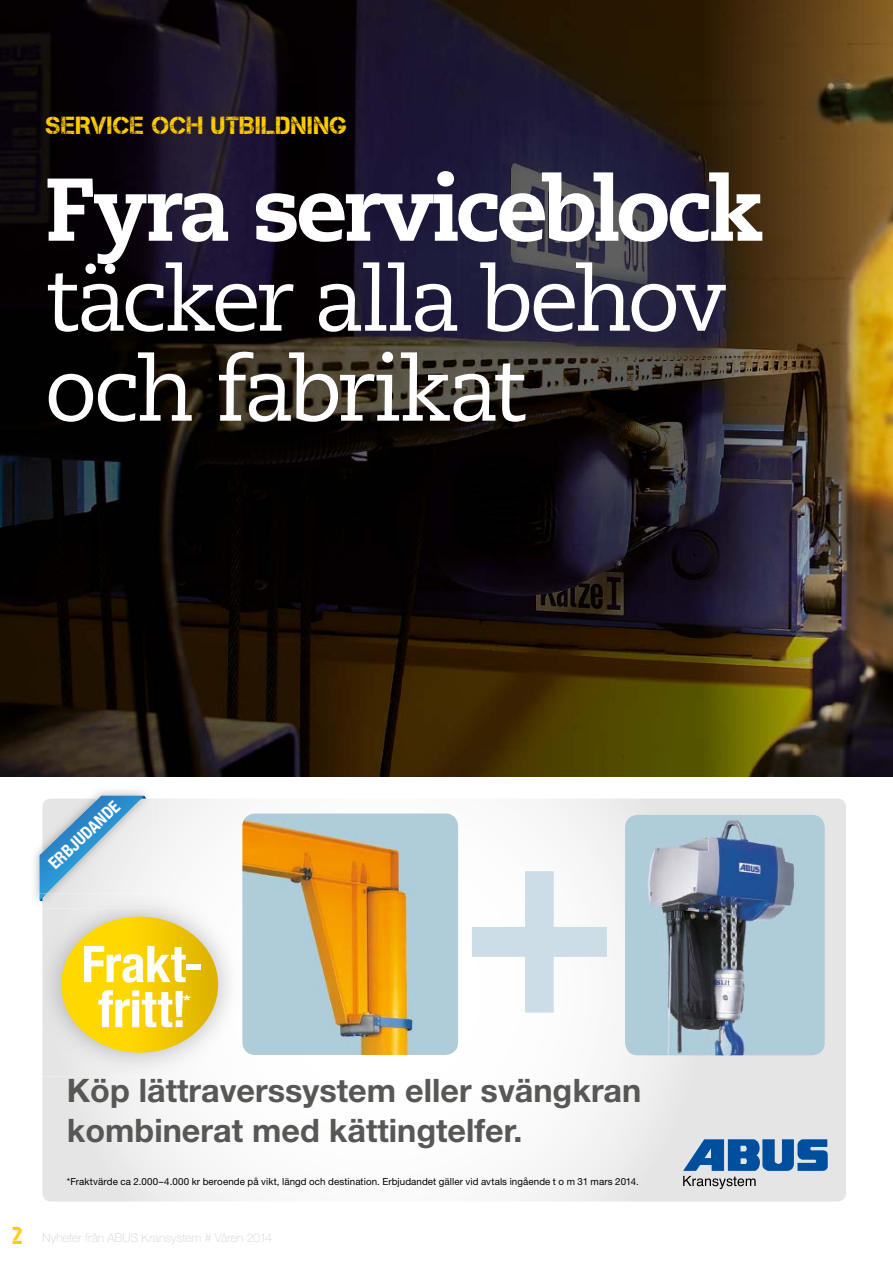
<style>
.page{position:relative;width:893px;height:1263px;background:#fff}
.page>*{position:absolute;margin:0;border:0;box-sizing:border-box;transform-origin:0 0}
.t1{font:88.8px/90px "Caecilia Roman Os F";letter-spacing:-.045em;color:#fff}
.t2{font:800 88.8px "Caecilia";letter-spacing:-.045em;color:#fff}
.t3{font:700 condensed 50.7px/45px "Helvetica Neue";letter-spacing:-.005em;color:#fff;text-align:center}
.t4{font:700 32.4px/40px "Helvetica Neue";color:#575756}
.t5{font:24.75px "Captureit";letter-spacing:.035em;color:#fc0}
.t6{font:700 condensed 16.95px "Helvetica Neue";color:#fff}
.t7{font:700 condensed 15.45px "Helvetica Neue";color:#fff;scale:1.34 1}
.t8{font:100 12px "Helvetica Neue";letter-spacing:.01em;color:#d2d2d2}
.t9{font:9.75px "Helvetica Neue";letter-spacing:.01em;color:#000}
.s1{font-family:"Captureit";font-weight:400;font-size:24.6px;color:#fc0}
</style>
<div class="page">
<img style="left:0;top:0;width:893px;height:777px">
<svg style="left:42px;top:798px;width:804px;height:403px"></svg>
<img style="left:34px;top:790px;width:111px;height:110px">
<img style="left:148px;top:798px;width:4px;height:95px">
<svg style="left:683px;top:1139px;width:145px;height:50px;background:#7397bc"></svg>
<img style="left:242px;top:813px;width:216px;height:242px">
<svg style="left:472px;top:871px;width:135px;height:141px"></svg>
<img style="left:625px;top:815px;width:200px;height:240px">
<img style="left:38px;top:893px;width:203px;height:183px">
<svg style="left:39px;top:796px;width:109px;height:106px"></svg>
<svg style="left:61px;top:917px;width:157px;height:136px;background:#f2d231"></svg>
<h3 class="t5" style="left:46px;top:111px;width:303px">SERVICE OCH UTBILDNING</h3>
<h1 class="t2" style="left:45px;top:155px;width:720px">Fyra serviceblock</h1>
<h1 class="t1" style="left:45px;top:257px;width:684px">täcker alla behov och fabrikat</h1>
<h3 class="t6" style="left:42px;top:856px;width:92px;rotate:-44deg">ERBJUDANDE</h3>
<h2 class="t3" style="left:81px;top:938px;width:123px">Frakt&shy;fritt!</h2>
<h3 class="t7" style="left:183px;top:987px;width:8px">*</h3>
<h3 class="t4" style="left:67px;top:1070px;width:576px">Köp lättraverssystem eller svängkran kombinerat med kättingtelfer.</h3>
<p class="t9" style="left:67px;top:1175px;width:573px">*Fraktvärde ca 2.000–4.000 kr beroende på vikt, längd och destination. Erbjudandet gäller vid avtals ingående t o m 31 mars 2014.</p>
<p class="t8" style="left:13px;top:1231px;width:261px"><span class="s1">2</span> Nyheter från ABUS Kransystem # Våren 2014</p>
</div>
